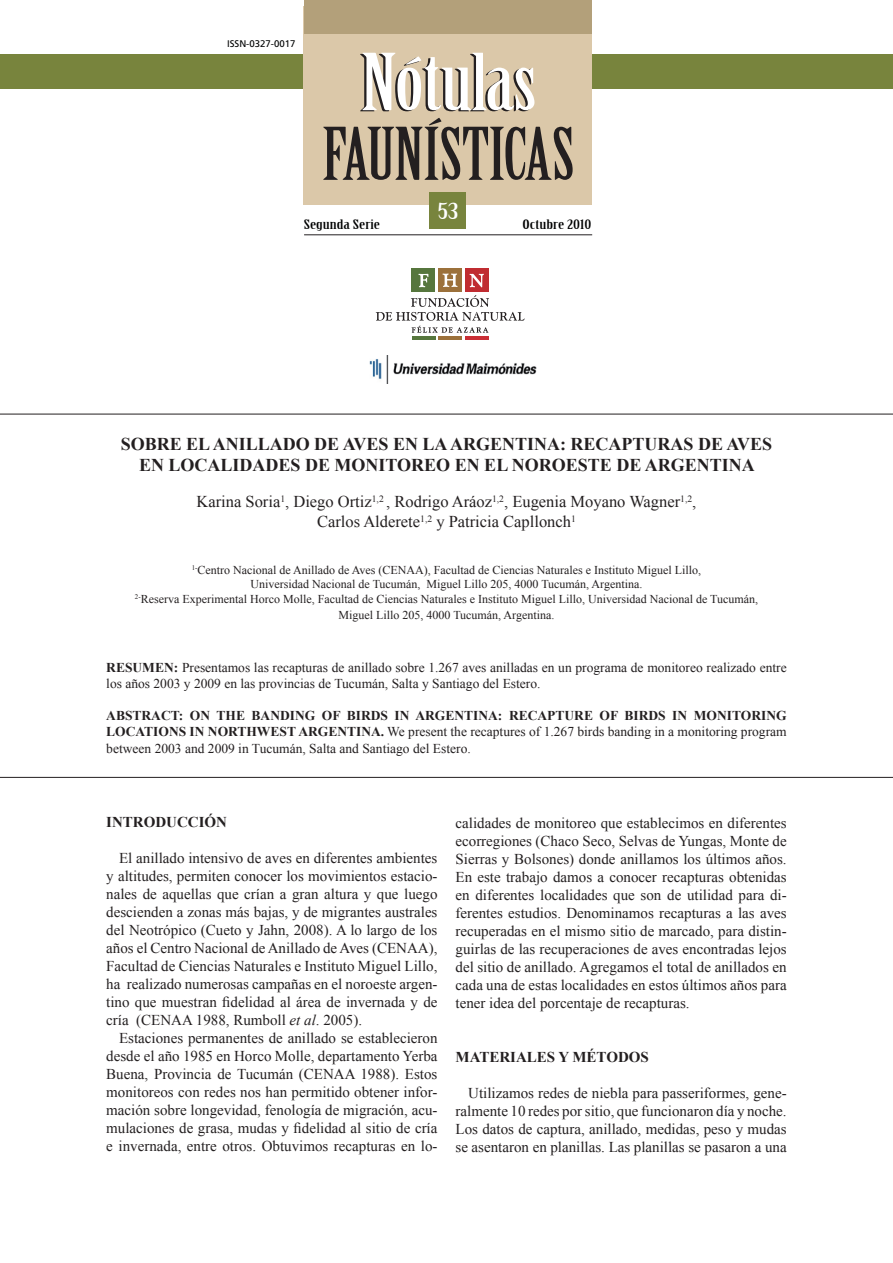
<style>
.page{position:relative;width:893px;height:1263px;background:#fff}
.page>*{position:absolute;margin:0;border:0;box-sizing:border-box;transform-origin:0 0}
.t1{font:76.65px "Birch Std";letter-spacing:-.005em;color:#231f20;scale:1.3 1}
.t2{font:70.8px "Birch Std";color:#231f20;scale:1.16 1}
.t3{font:21.9px "Birch Std";color:#fff;scale:1.72 1}
.t4{font:700 18px/21.6px "Times New Roman";color:#231f20;text-align:center}
.t5{font:16.5px/19.8px "Times New Roman";color:#231f20;text-align:center}
.t6{font:15px/18px "Times New Roman";color:#231f20;text-align:justify}
.t7{font:700 15px "Times New Roman";color:#231f20}
.t8{font:13.5px/16.2px "Times New Roman";color:#231f20}
.t9{font:700 13.5px "Times New Roman";color:#231f20}
.t10{font:12.75px "Birch Std";color:#010202;scale:1.77 1}
.t11{font:12px/14.4px "Times New Roman";color:#231f20;text-align:center}
.t12{font:9.6px "Frutiger";color:#010202}
.s1{font-weight:700}
.s2{font-style:italic}
</style>
<div class="page">
<div style="left:0;top:55px;width:893px;height:34px;background:#78843d"></div>
<div style="left:304px;top:7px;width:288px;height:198px;background:#dbc8a9"></div>
<div style="left:429px;top:192px;width:37px;height:37px;background:#78843d"></div>
<hr style="left:304px;top:234px;width:288px;height:1px;background:#231f20">
<div style="left:411px;top:268px;width:24px;height:24px;background:#56763d"></div>
<div style="left:438px;top:268px;width:24px;height:24px;background:#9c713b"></div>
<div style="left:465px;top:268px;width:24px;height:24px;background:#c02c31"></div>
<svg style="left:442px;top:274px;width:16px;height:13px"></svg>
<svg style="left:418px;top:274px;width:10px;height:13px"></svg>
<svg style="left:470px;top:274px;width:14px;height:13px"></svg>
<hr style="left:412px;top:336px;width:24px;height:3px;background:#56763d">
<hr style="left:438px;top:336px;width:24px;height:3px;background:#9c713b">
<hr style="left:465px;top:336px;width:24px;height:3px;background:#c92e35">
<svg style="left:376px;top:295px;width:149px;height:38px"></svg>
<div style="left:304px;top:0;width:288px;height:33px;background:#b3a07a"></div>
<hr style="left:0;top:414px;width:893px;height:1px;background:#231f20">
<hr style="left:0;top:777px;width:893px;height:1px;background:#231f20">
<img style="left:369px;top:356px;width:168px;height:28px">
<p class="t12" style="left:227px;top:38px;width:70px">ISSN-0327-0017</p>
<h1 class="t1" style="left:359px;top:40px;width:137px">Nótulas</h1>
<h2 class="t2" style="left:322px;top:114px;width:219px">FAUNÍSTICAS</h2>
<p class="t10" style="left:304px;top:217px;width:45px">Segunda Serie</p>
<h3 class="t3" style="left:438px;top:199px;width:14px">53</h3>
<p class="t10" style="left:523px;top:217px;width:40px">Octubre 2010</p>
<p class="t4" style="left:121px;top:432px;width:653px">SOBRE EL ANILLADO DE AVES EN LA ARGENTINA: RECAPTURAS DE AVES<br>EN LOCALIDADES DE MONITOREO EN EL NOROESTE DE ARGENTINA</p>
<p class="t5" style="left:197px;top:492px;width:501px">Karina Soria<sup>1</sup>, Diego Ortiz<sup>1,2</sup> , Rodrigo Aráoz<sup>1,2</sup>, Eugenia Moyano Wagner<sup>1,2</sup>,<br>Carlos Alderete<sup>1,2</sup> y Patricia Capllonch<sup>1</sup></p>
<p class="t11" style="left:135px;top:562px;width:625px"><sup>1-</sup>Centro Nacional de Anillado de Aves (CENAA), Facultad de Ciencias Naturales e Instituto Miguel Lillo,<br>Universidad Nacional de Tucumán, Miguel Lillo 205, 4000 Tucumán, Argentina.<br><sup>2-</sup>Reserva Experimental Horco Molle, Facultad de Ciencias Naturales e Instituto Miguel Lillo, Universidad Nacional de Tucumán,</p>
<p class="t11" style="left:339px;top:607px;width:217px">Miguel Lillo 205, 4000 Tucumán, Argentina.</p>
<p class="t8" style="left:106px;top:659px;width:682px"><span class="s1">RESUMEN:</span> Presentamos las recapturas de anillado sobre 1.267 aves anilladas en un programa de monitoreo realizado entre los años 2003 y 2009 en las provincias de Tucumán, Salta y Santiago del Estero.</p>
<p class="t9" style="left:106px;top:706px;width:156px">ABSTRACT: ON THE BANDING</p>
<p class="t9" style="left:322px;top:706px;width:34px">O F BIRDS</p>
<p class="t9" style="left:395px;top:706px;width:41px">IN ARGENTINA</p>
<p class="t9" style="left:498px;top:706px;width:32px">: RECAPTURE</p>
<p class="t9" style="left:600px;top:706px;width:34px">O F BIRDS</p>
<p class="t9" style="left:672px;top:706px;width:32px">IN MONITORING</p>
<p class="t9" style="left:106px;top:722px;width:10px">LOCATIONS</p>
<p class="t9" style="left:190px;top:722px;width:29px">IN NORT</p>
<p class="t9" style="left:246px;top:722px;width:34px">HWEST</p>
<p class="t9" style="left:298px;top:722px;width:20px">ARGENTINA</p>
<p class="t8" style="left:106px;top:723px;width:682px;text-indent:275px"><span class="s1">.</span> We present the recaptures of 1.267 birds banding in a monitoring program between 2003 and 2009 in Tucumán, Salta and Santiago del Estero.</p>
<p class="t7" style="left:106px;top:812px;width:122px">INTRODUCCIÓN</p>
<p class="t6" style="left:106px;top:849px;width:333px;text-indent:13px">El anillado intensivo de aves en diferentes ambientes y altitudes, permiten conocer los movimientos estacio&shy;nales de aquellas que crían a gran altura y que luego descienden a zonas más bajas, y de migrantes australes del Neotrópico (Cueto y Jahn, 2008). A lo largo de los años el Centro Nacional de Anillado de Aves (CENAA), Facultad de Ciencias Naturales e Instituto Miguel Lillo, ha realizado numerosas campañas en el noroeste argen&shy;tino que muestran fidelidad al área de invernada y de cría (CENAA 1988, Rumboll <span class="s2">et al</span>. 2005).</p>
<p class="t6" style="left:106px;top:1029px;width:333px;text-indent:13px">Estaciones permanentes de anillado se establecieron desde el año 1985 en Horco Molle, departamento Yerba Buena, Provincia de Tucumán (CENAA 1988). Estos monitoreos con redes nos han permitido obtener infor&shy;mación sobre longevidad, fenología de migración, acu&shy;mulaciones de grasa, mudas y fidelidad al sitio de cría e invernada, entre otros. Obtuvimos recapturas en lo-</p>
<p class="t6" style="left:455px;top:813px;width:333px">calidades de monitoreo que establecimos en diferentes ecorregiones (Chaco Seco, Selvas de Yungas, Monte de Sierras y Bolsones) donde anillamos los últimos años.<br>En este trabajo damos a conocer recapturas obtenidas en diferentes localidades que son de utilidad para di&shy;ferentes estudios. Denominamos recapturas a las aves recuperadas en el mismo sitio de marcado, para distin&shy;guirlas de las recuperaciones de aves encontradas lejos del sitio de anillado. Agregamos el total de anillados en cada una de estas localidades en estos últimos años para tener idea del porcentaje de recapturas.</p>
<p class="t7" style="left:455px;top:1046px;width:195px">MATERIALES Y MÉTODOS</p>
<p class="t6" style="left:455px;top:1083px;width:333px;text-indent:13px">Utilizamos redes de niebla para passeriformes, gene&shy;ralmente 10 redes por sitio, que funcionaron día y noche.<br>Los datos de captura, anillado, medidas, peso y mudas se asentaron en planillas. Las planillas se pasaron a una</p>
</div>
